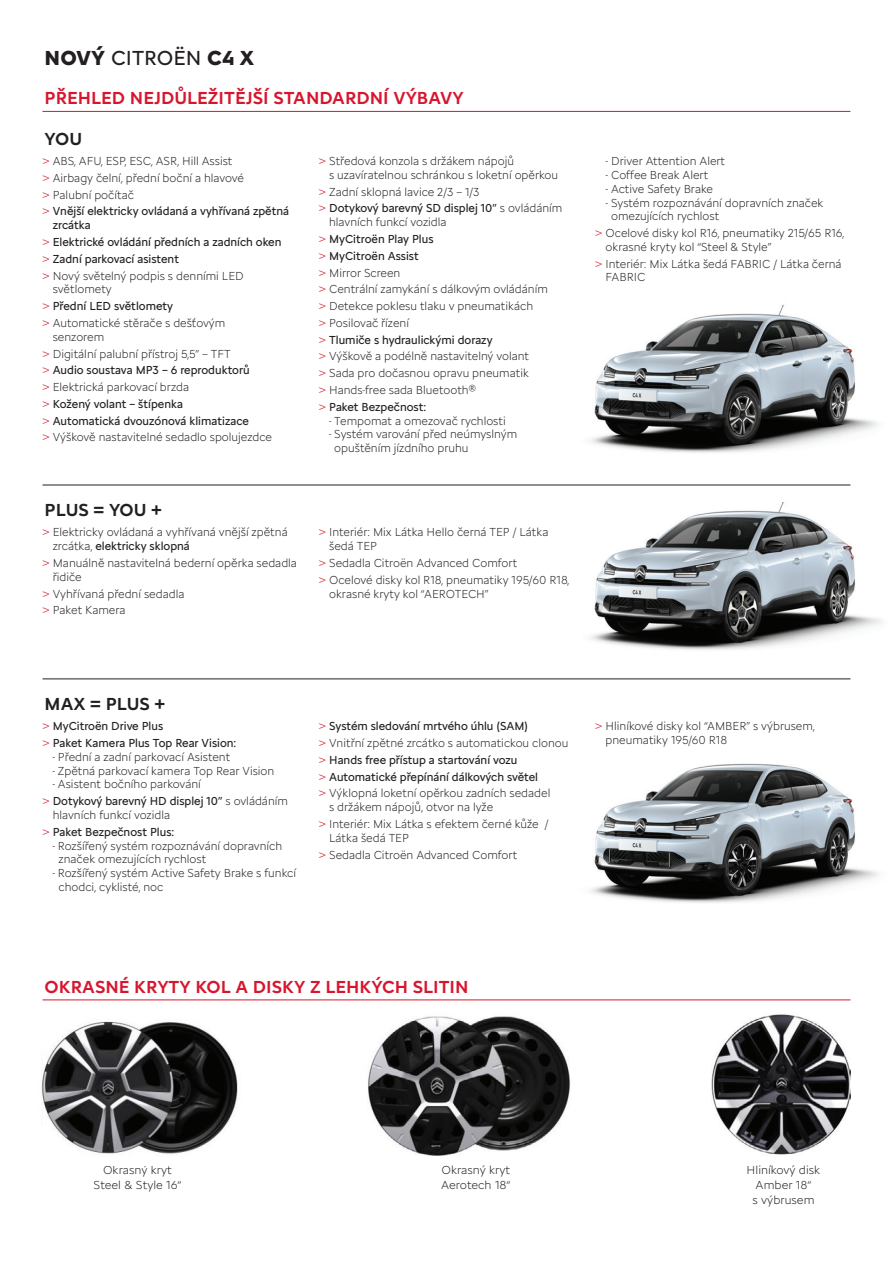
<style>
.page{position:relative;width:893px;height:1263px;background:#fff}
.page>*{position:absolute;margin:0;border:0;box-sizing:border-box;transform-origin:0 0}
.t1{font:21px "Citroen Type Latin";color:#231f20}
.t2{font:700 21px "Citroen Type Latin";color:#231f20}
.t3{font:500 18px "Citroen Type Latin";color:#d7162e}
.t4{font:500 18px "Citroen Type Latin";color:#231f20}
.t5{font:300 12px/16.8px "Citroen Type Latin";color:#231f20}
.t6{font:12px/16.8px "Citroen Type Latin";color:#231f20}
.s1{font-weight:700}
.s2{font-weight:400}
.s3{color:#d7162e}
.s4{font-weight:300;color:#d7162e}
.s5{font-weight:300}
</style>
<div class="page">
<img style="left:590px;top:763px;width:288px;height:140px">
<img style="left:591px;top:501px;width:291px;height:149px">
<img style="left:589px;top:304px;width:289px;height:149px">
<hr style="left:43px;top:111px;width:807px;height:1px;background:#d7162e">
<hr style="left:43px;top:485px;width:807px;height:1px;background:#231f20">
<hr style="left:43px;top:678px;width:807px;height:1px;background:#231f20">
<hr style="left:43px;top:999px;width:807px;height:1px;background:#d7162e">
<img style="left:41px;top:1021px;width:197px;height:133px">
<img style="left:368px;top:1016px;width:202px;height:139px">
<img style="left:711px;top:1014px;width:139px;height:141px">
<h1 class="t1" style="left:45px;top:42px;width:80px"><span class="s1">NOVÝ</span> citro</h1>
<h1 class="t2" style="left:173px;top:42px;width:82px"><span class="s2">Ën</span> C4 X</h1>
<h2 class="t3" style="left:45px;top:85px;width:421px">PŘEHLED NEJDŮLEŽITĚJŠÍ STANDARDNÍ VÝBAVY</h2>
<h2 class="t4" style="left:45px;top:125px;width:39px">YOU</h2>
<p class="t5" style="left:43px;top:152px;width:248px"><span class="s3">&gt;</span> ABS, AFU, ESP, ESC, ASR, Hill Assist<br><span class="s3">&gt;</span> Airbagy čelní, přední boční a hlavové<br><span class="s3">&gt;</span> Palubní počítač<br><span class="s3">&gt;</span> <span class="s2">Vnější elektricky ovládaná a vyhřívaná zpětná</span></p>
<p class="t6" style="left:43px;top:216px;width:240px;text-indent:10px">zrcátka<br><span class="s4">&gt;</span> Elektrické ovládání předních a zadních oken <span class="s4">&gt;</span> Zadní parkovací asistent<br><span class="s4">&gt;</span> <span class="s5">Nový světelný podpis s denními LED</span></p>
<p class="t5" style="left:43px;top:280px;width:184px;text-indent:10px">světlomety<br><span class="s3">&gt;</span> <span class="s2">Přední LED světlomety<br></span><span class="s3">&gt;</span> Automatické stěrače s dešťovým</p>
<p class="t5" style="left:43px;top:327px;width:231px;text-indent:10px">senzorem<br><span class="s3">&gt;</span> Digitální palubní přístroj 5,5” – TFT<br><span class="s3">&gt;</span> <span class="s2">Audio soustava MP3 – 6 reproduktorů<br></span><span class="s3">&gt;</span> Elektrická parkovací brzda<br><span class="s3">&gt;</span> <span class="s2">Kožený volant – štípenka<br></span><span class="s3">&gt;</span> <span class="s2">Automatická dvouzónová klimatizace<br></span><span class="s3">&gt;</span> Výškově nastavitelné sedadlo spolujezdce</p>
<h2 class="t4" style="left:45px;top:496px;width:119px">PLUS = YOU +</h2>
<p class="t5" style="left:53px;top:524px;width:236px;line-height:13.8px;text-indent:-10px"><span class="s3">&gt;</span> Elektricky ovládaná a vyhřívaná vnější zpětná zrcátka, <span class="s2">elektricky sklopná</span></p>
<p class="t5" style="left:53px;top:555px;width:246px;line-height:13.8px;text-indent:-10px"><span class="s3">&gt;</span> Manuálně nastavitelná bederní opěrka sedadla řidiče</p>
<p class="t5" style="left:43px;top:584px;width:143px"><span class="s3">&gt;</span> Vyhřívaná přední sedadla <span class="s3">&gt;</span> Paket Kamera</p>
<p class="t5" style="left:329px;top:153px;width:231px;line-height:13.8px;text-indent:-10px"><span class="s3">&gt;</span> Středová konzola s držákem nápojů<br>s uzavíratelnou schránkou s loketní opěrkou</p>
<p class="t5" style="left:319px;top:182px;width:245px"><span class="s3">&gt;</span> Zadní sklopná lavice 2/3 – 1/3<br><span class="s3">&gt;</span> <span class="s2">Dotykový barevný SD displej 10”</span> s ovládáním</p>
<p class="t5" style="left:319px;top:213px;width:230px;text-indent:10px">hlavních funkcí vozidla<br><span class="s3">&gt;</span> <span class="s2">MyCitroën Play Plus<br></span><span class="s3">&gt;</span> <span class="s2">MyCitroën Assist<br></span><span class="s3">&gt;</span> Mirror Screen<br><span class="s3">&gt;</span> Centrální zamykání s dálkovým ovládáním <span class="s3">&gt;</span> Detekce poklesu tlaku v pneumatikách<br><span class="s3">&gt;</span> Posilovač řízení<br><span class="s3">&gt;</span> <span class="s2">Tlumiče s hydraulickými dorazy<br></span><span class="s3">&gt;</span> Výškově a podélně nastavitelný volant<br><span class="s3">&gt;</span> Sada pro dočasnou opravu pneumatik<br><span class="s3">&gt;</span> Hands-free sada Bluetooth®<br><span class="s3">&gt;</span> <span class="s2">Paket Bezpečnost:</span></p>
<p class="t5" style="left:329px;top:411px;width:178px">- Tempomat a omezovač rychlosti</p>
<p class="t5" style="left:334px;top:426px;width:184px;line-height:13.8px;text-indent:-5px">- Systém varování před neúmyslným opuštěním jízdního pruhu</p>
<p class="t5" style="left:329px;top:524px;width:221px;line-height:13.8px;text-indent:-10px"><span class="s3">&gt;</span> Interiér: Mix Látka Hello černá TEP / Látka šedá TEP</p>
<p class="t5" style="left:319px;top:553px;width:252px"><span class="s3">&gt;</span> Sedadla Citroën Advanced Comfort<br><span class="s3">&gt;</span> Ocelové disky kol R18, pneumatiky 195/60 R18,</p>
<p class="t5" style="left:329px;top:584px;width:161px">okrasné kryty kol “AEROTECH”</p>
<p class="t5" style="left:606px;top:152px;width:121px">- Driver Attention Alert</p>
<p class="t5" style="left:606px;top:165px;width:104px">- Coffee Break Alert</p>
<p class="t5" style="left:606px;top:179px;width:109px">- Active Safety Brake</p>
<p class="t5" style="left:611px;top:194px;width:214px;line-height:13.8px;text-indent:-5px">- Systém rozpoznávání dopravních značek omezujících rychlost</p>
<p class="t5" style="left:605px;top:225px;width:240px;line-height:13.8px;text-indent:-10px"><span class="s3">&gt;</span> Ocelové disky kol R16, pneumatiky 215/65 R16, okrasné kryty kol “Steel &amp; Style”</p>
<p class="t5" style="left:605px;top:256px;width:238px;line-height:13.8px;text-indent:-10px"><span class="s3">&gt;</span> Interiér: Mix Látka šedá FABRIC / Látka černá<br>FABRIC</p>
<h2 class="t4" style="left:45px;top:690px;width:122px">MAX = PLUS +</h2>
<p class="t6" style="left:43px;top:717px;width:195px"><span class="s4">&gt;</span> MyCitroën Drive Plus<br><span class="s4">&gt;</span> Paket Kamera Plus Top Rear Vision:</p>
<p class="t5" style="left:53px;top:747px;width:179px">- Přední a zadní parkovací Asistent</p>
<p class="t5" style="left:53px;top:761px;width:223px">- Zpětná parkovací kamera Top Rear Vision</p>
<p class="t5" style="left:43px;top:775px;width:247px;text-indent:10px">- Asistent bočního parkování<br><span class="s3">&gt;</span> <span class="s2">Dotykový barevný HD displej 10”</span> s ovládáním</p>
<p class="t5" style="left:43px;top:805px;width:133px;text-align:center">hlavních funkcí vozidla<br><span class="s3">&gt;</span> <span class="s2">Paket Bezpečnost Plus:</span></p>
<p class="t5" style="left:59px;top:838px;width:225px;line-height:13.8px;text-indent:-6px">- Rozšířený systém rozpoznávání dopravních značek omezujících rychlost</p>
<p class="t5" style="left:59px;top:865px;width:239px;line-height:13.8px;text-indent:-6px">- Rozšířený systém Active Safety Brake s funkcí chodci, cyklisté, noc</p>
<p class="t6" style="left:319px;top:717px;width:251px"><span class="s4">&gt;</span> Systém sledování mrtvého úhlu (SAM)<br><span class="s4">&gt;</span> <span class="s5">Vnitřní zpětné zrcátko s automatickou clonou </span><span class="s4">&gt;</span> Hands free přístup a startování vozu<br><span class="s4">&gt;</span> Automatické přepínání dálkových světel<br><span class="s4">&gt;</span> <span class="s5">Výklopná loketní opěrkou zadních sedadel</span></p>
<p class="t5" style="left:319px;top:798px;width:231px;text-indent:10px">s držákem nápojů, otvor na lyže<br><span class="s3">&gt;</span> Interiér: Mix Látka s efektem černé kůže /</p>
<p class="t5" style="left:319px;top:828px;width:200px;text-indent:10px">Látka šedá TEP<br><span class="s3">&gt;</span> Sedadla Citroën Advanced Comfort</p>
<p class="t5" style="left:605px;top:718px;width:211px;line-height:13.8px;text-indent:-10px"><span class="s3">&gt;</span> Hliníkové disky kol “AMBER” s výbrusem, pneumatiky 195/60 R18</p>
<h2 class="t3" style="left:45px;top:973px;width:13px">OKRASNÉ</h2>
<h2 class="t3" style="left:134px;top:973px;width:12px">KRYTY</h2>
<h2 class="t3" style="left:195px;top:973px;width:13px">KOL</h2>
<h2 class="t3" style="left:236px;top:973px;width:29px">A DISKY</h2>
<h2 class="t3" style="left:310px;top:973px;width:38px">Z LEHKÝ</h2>
<h2 class="t3" style="left:382px;top:973px;width:41px">CH SLITIN</h2>
<p class="t5" style="left:94px;top:1162px;width:89px;line-height:15px;text-align:center">Okrasný kryt<br>Steel &amp; Style 16“</p>
<p class="t5" style="left:441px;top:1162px;width:71px;line-height:15px">Okrasný kryt<br>Aerotech 18“</p>
<p class="t5" style="left:747px;top:1162px;width:75px;line-height:15px;text-align:center">Hliníkový disk<br>Amber 18“<br>s výbrusem</p>
</div>
